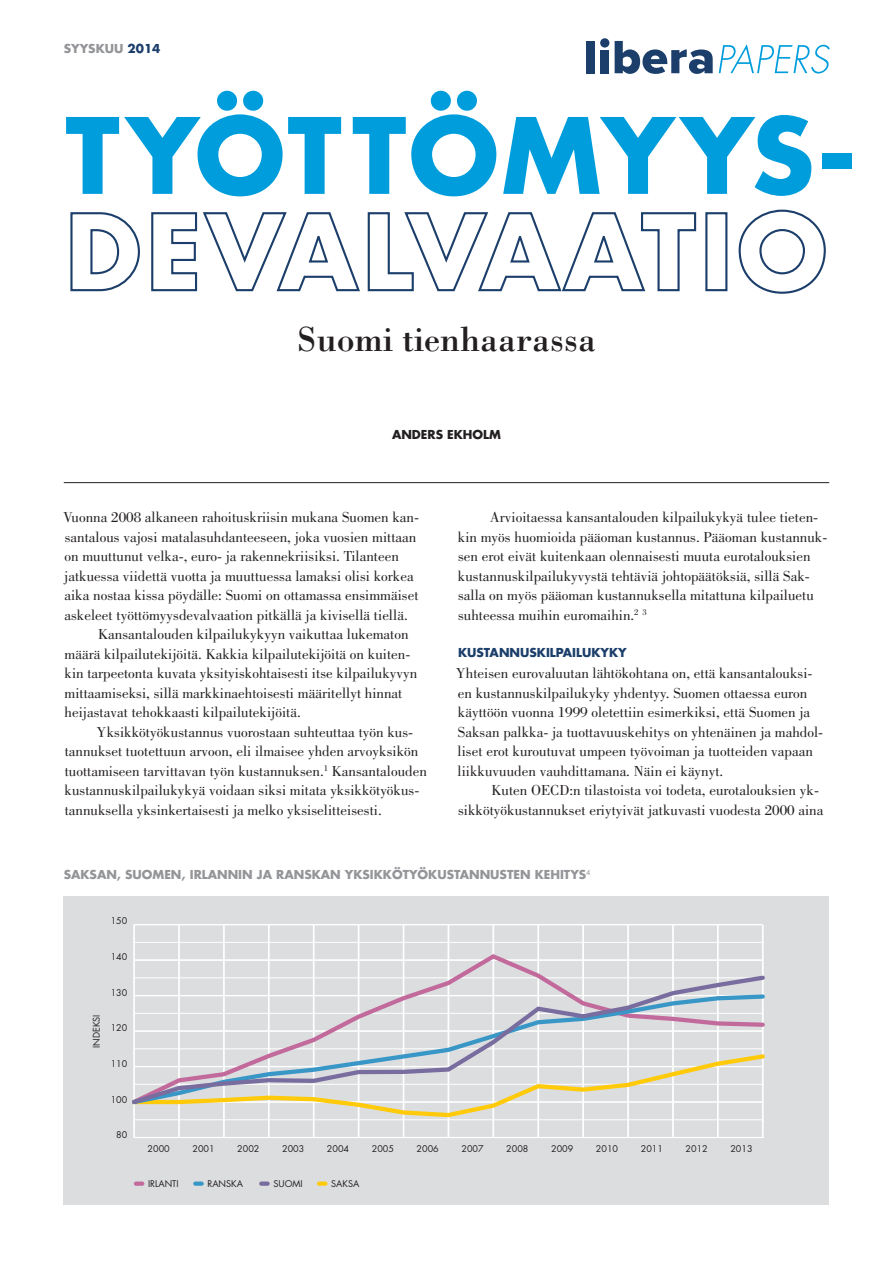
<style>
.page{position:relative;width:893px;height:1263px;background:#fff}
.page>*{position:absolute;margin:0;border:0;box-sizing:border-box;transform-origin:0 0}
.t1{font:700 102px "Futura";letter-spacing:.02em;color:#009ddc}
.t2{font:36px "Bodoni";color:#231f20}
.t3{font:15px/19.5px "Bodoni";color:#231f20}
.t4{font:700 12px "Futura";color:#939598}
.t5{font:700 12px "Futura";color:#1b3e6a}
.t6{font:700 12px "Futura";color:#231f20}
.t7{font:9px "Futura";color:#231f20}
.s1{color:#1b3e6a}
</style>
<div class="page">
<svg style="left:719px;top:44px;width:111px;height:30px"></svg>
<hr style="left:64px;top:482px;width:765px;height:1px;background:#231f20">
<div style="left:587px;top:41px;width:8px;height:32px;background:#1b3e6a"></div>
<svg style="left:615px;top:41px;width:98px;height:33px"></svg>
<div style="left:601px;top:50px;width:8px;height:23px;background:#1b3e6a"></div>
<div style="left:600px;top:38px;width:9px;height:10px;background:#1b3e6a;border-radius:50%"></div>
<svg style="left:70px;top:212px;width:70px;height:80px"></svg>
<svg style="left:151px;top:212px;width:546px;height:80px"></svg>
<div style="left:705px;top:212px;width:22px;height:79px;border:2px solid #1b3e6a"></div>
<svg style="left:738px;top:209px;width:88px;height:85px"></svg>
<div style="left:64px;top:896px;width:765px;height:309px;background:#dcdddf"></div>
<hr style="left:133px;top:925px;width:2px;height:212px;background:#fff">
<hr style="left:178px;top:925px;width:2px;height:212px;background:#fff">
<hr style="left:223px;top:925px;width:2px;height:212px;background:#fff">
<hr style="left:268px;top:925px;width:2px;height:212px;background:#fff">
<hr style="left:313px;top:925px;width:2px;height:212px;background:#fff">
<hr style="left:358px;top:925px;width:1px;height:212px;background:#fff">
<hr style="left:403px;top:925px;width:1px;height:212px;background:#fff">
<hr style="left:448px;top:925px;width:1px;height:212px;background:#fff">
<hr style="left:492px;top:925px;width:2px;height:212px;background:#fff">
<hr style="left:537px;top:925px;width:2px;height:212px;background:#fff">
<hr style="left:582px;top:925px;width:2px;height:212px;background:#fff">
<hr style="left:627px;top:925px;width:2px;height:212px;background:#fff">
<hr style="left:672px;top:925px;width:2px;height:212px;background:#fff">
<hr style="left:717px;top:925px;width:2px;height:212px;background:#fff">
<hr style="left:762px;top:925px;width:2px;height:212px;background:#fff">
<div style="left:134px;top:1181px;width:10px;height:5px;background:#c26a9c;border-radius:2px"></div>
<div style="left:193px;top:1181px;width:11px;height:5px;background:#3897c6;border-radius:2px"></div>
<div style="left:259px;top:1181px;width:11px;height:5px;background:#796c9f;border-radius:2px"></div>
<div style="left:317px;top:1181px;width:10px;height:5px;background:#feca0a;border-radius:2px"></div>
<hr style="left:134px;top:942px;width:628px;height:1px;background:#fff">
<hr style="left:134px;top:1119px;width:629px;height:1px;background:#fff">
<hr style="left:134px;top:924px;width:628px;height:1px;background:#fff">
<hr style="left:134px;top:1137px;width:630px;height:1px;background:#fff">
<svg style="left:135px;top:952px;width:629px;height:21px"></svg>
<svg style="left:269px;top:1107px;width:495px;height:12px"></svg>
<svg style="left:132px;top:973px;width:633px;height:134px"></svg>
<p class="t4" style="left:64px;top:40px;width:98px">SYYSKUU <span class="s1">2014</span></p>
<h1 class="t1" style="left:65px;top:88px;width:792px">TYÖTTÖMYYS-</h1>
<h2 class="t2" style="left:297px;top:317px;width:301px">Suomi tienhaarassa</h2>
<p class="t6" style="left:392px;top:426px;width:110px">ANDERS EKHOLM</p>
<p class="t3" style="left:63px;top:507px;width:357px">Vuonna 2008 alkaneen rahoituskriisin mukana Suomen kan-</p>
<p class="t3" style="left:65px;top:527px;width:353px">santalous vajosi matalasuhdanteeseen, joka vuosien mittaan</p>
<p class="t3" style="left:65px;top:546px;width:336px">on muuttunut velka-, euro- ja rakennekriisiksi. Tilanteen</p>
<p class="t3" style="left:64px;top:566px;width:351px">jatkuessa viidettä vuotta ja muuttuessa lamaksi olisi korkea</p>
<p class="t3" style="left:64px;top:585px;width:356px">aika nostaa kissa pöydälle: Suomi on ottamassa ensimmäiset</p>
<p class="t3" style="left:64px;top:605px;width:345px">askeleet työttömyysdevalvaation pitkällä ja kivisellä tiellä.</p>
<p class="t3" style="left:98px;top:624px;width:312px">Kansantalouden kilpailukykyyn vaikuttaa lukematon</p>
<p class="t3" style="left:65px;top:644px;width:347px">määrä kilpailutekijöitä. Kakkia kilpailutekijöitä on kuiten-</p>
<p class="t3" style="left:65px;top:663px;width:354px">kin tarpeetonta kuvata yksityiskohtaisesti itse kilpailukyvyn</p>
<p class="t3" style="left:65px;top:683px;width:339px">mittaamiseksi, sillä markkinaehtoisesti määritellyt hinnat</p>
<p class="t3" style="left:65px;top:702px;width:238px">heijastavat tehokkaasti kilpailutekijöitä.</p>
<p class="t3" style="left:97px;top:722px;width:318px">Yksikkötyökustannus vuorostaan suhteuttaa työn kus-</p>
<p class="t3" style="left:65px;top:741px;width:355px">tannukset tuotettuun arvoon, eli ilmaisee yhden arvoyksikön</p>
<p class="t3" style="left:65px;top:761px;width:364px">tuottamiseen tarvittavan työn kustannuksen.<sup>1</sup> Kansantalouden</p>
<p class="t3" style="left:65px;top:780px;width:356px">kustannuskilpailukykyä voidaan siksi mitata yksikkötyökus-</p>
<p class="t3" style="left:65px;top:800px;width:319px">tannuksella yksinkertaisesti ja melko yksiselitteisesti.</p>
<p class="t3" style="left:458px;top:507px;width:371px;text-indent:32px">Arvioitaessa kansantalouden kilpailukykyä tulee tieten&shy;kin myös huomioida pääoman kustannus. Pääoman kustannuk&shy;sen erot eivät kuitenkaan olennaisesti muuta eurotalouksien kustannuskilpailukyvystä tehtäviä johtopäätöksiä, sillä Sak&shy;salla on myös pääoman kustannuksella mitattuna kilpailuetu suhteessa muihin euromaihin.<sup>2</sup> <sup>3</sup></p>
<p class="t5" style="left:458px;top:645px;width:170px">KUSTANNUSKILPAILUKYKY</p>
<p class="t3" style="left:456px;top:663px;width:369px">Yhteisen eurovaluutan lähtökohtana on, että kansantalouksi&shy;en kustannuskilpailukyky yhdentyy. Suomen ottaessa euron käyttöön vuonna 1999 oletettiin esimerkiksi, että Suomen ja Saksan palkka- ja tuottavuuskehitys on yhtenäinen ja mahdol&shy;liset erot kuroutuvat umpeen työvoiman ja tuotteiden vapaan liikkuvuuden vauhdittamana. Näin ei käynyt.</p>
<p class="t3" style="left:458px;top:780px;width:367px;text-align:right">Kuten OECD:n tilastoista voi todeta, eurotalouksien yk&shy;sikkötyökustannukset eriytyivät jatkuvasti vuodesta 2000 aina</p>
<p class="t4" style="left:64px;top:866px;width:528px">SAKSAN, SUOMEN, IRLANNIN JA RANSKAN YKSIKKÖTYÖKUSTANNUSTEN KEHITYS<sup>4</sup></p>
<p class="t7" style="left:111px;top:915px;width:18px">150</p>
<p class="t7" style="left:111px;top:951px;width:18px">140</p>
<p class="t7" style="left:91px;top:1048px;width:35px;rotate:-90deg">INDEKSI</p>
<p class="t7" style="left:111px;top:987px;width:18px">130</p>
<p class="t7" style="left:111px;top:1022px;width:18px">120</p>
<p class="t7" style="left:111px;top:1058px;width:18px">110</p>
<p class="t7" style="left:111px;top:1093px;width:18px">100</p>
<p class="t7" style="left:116px;top:1129px;width:13px">80</p>
<p class="t7" style="left:148px;top:1143px;width:24px">2000</p>
<p class="t7" style="left:192px;top:1143px;width:24px">2001</p>
<p class="t7" style="left:237px;top:1143px;width:24px">2002</p>
<p class="t7" style="left:282px;top:1143px;width:24px">2003</p>
<p class="t7" style="left:327px;top:1143px;width:24px">2004</p>
<p class="t7" style="left:372px;top:1143px;width:24px">2005</p>
<p class="t7" style="left:417px;top:1143px;width:24px">2006</p>
<p class="t7" style="left:461px;top:1143px;width:24px">2007</p>
<p class="t7" style="left:506px;top:1143px;width:24px">2008</p>
<p class="t7" style="left:551px;top:1143px;width:24px">2009</p>
<p class="t7" style="left:596px;top:1143px;width:24px">2010</p>
<p class="t7" style="left:641px;top:1143px;width:24px">2011</p>
<p class="t7" style="left:686px;top:1143px;width:24px">2012</p>
<p class="t7" style="left:730px;top:1143px;width:24px">2013</p>
<p class="t7" style="left:148px;top:1178px;width:32px">IRLANTI</p>
<p class="t7" style="left:207px;top:1178px;width:37px">RANSKA</p>
<p class="t7" style="left:273px;top:1178px;width:31px">SUOMI</p>
<p class="t7" style="left:331px;top:1178px;width:30px">SAKSA</p>
</div>
